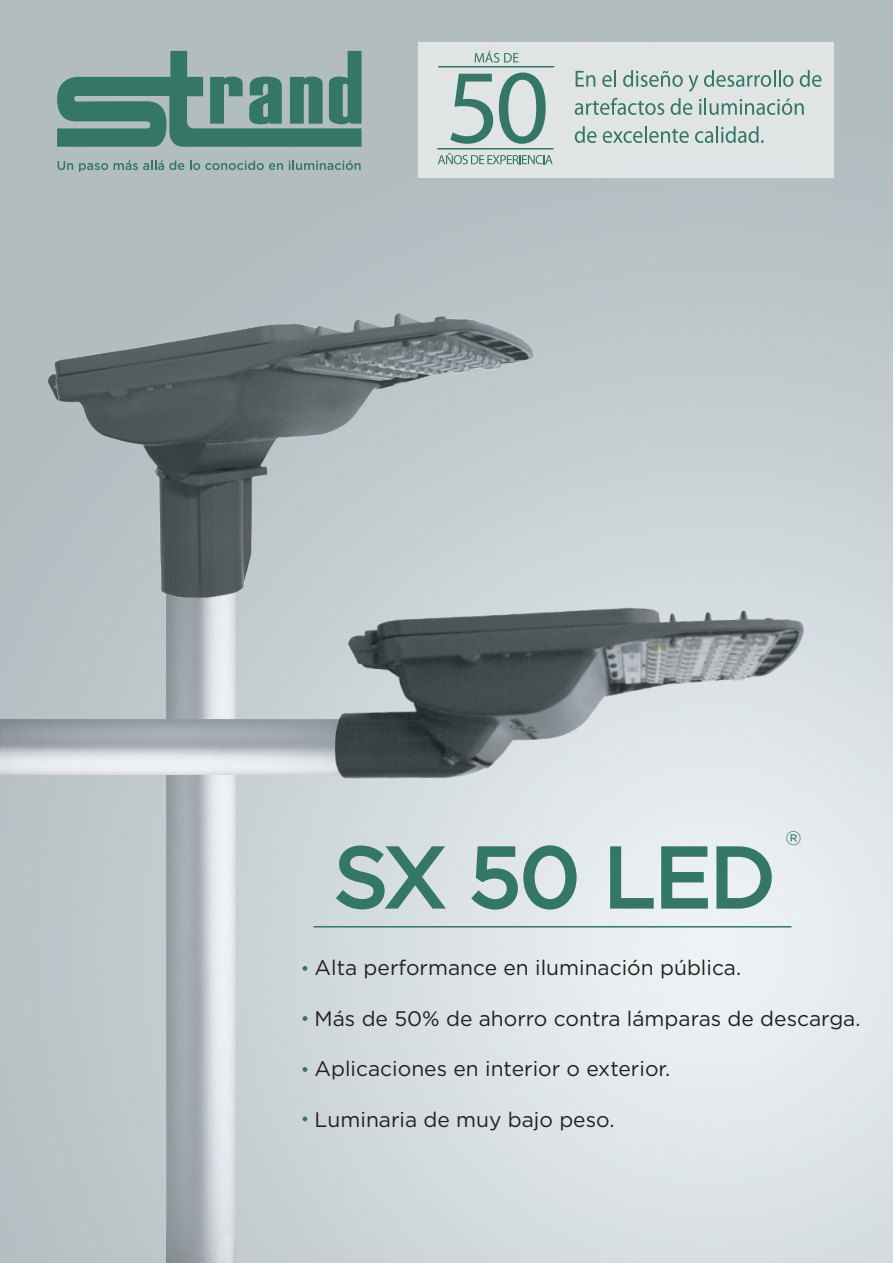
<style>
.page{position:relative;width:893px;height:1263px;background:#fff}
.page>*{position:absolute;margin:0;border:0;box-sizing:border-box;transform-origin:0 0}
.t1{font:82.5px "Gotham";color:#337764}
.t2{font:21px "Gotham";color:#231f20}
.t3{font:19.5px "Gotham";color:#337764}
</style>
<div class="page">
<img style="left:0;top:0;width:893px;height:1263px">
<svg style="left:57px;top:51px;width:304px;height:96px;background:#6a958b"></svg>
<svg style="left:58px;top:161px;width:15px;height:9px"></svg>
<svg style="left:79px;top:163px;width:29px;height:9px"></svg>
<svg style="left:114px;top:160px;width:70px;height:10px"></svg>
<svg style="left:190px;top:161px;width:93px;height:9px"></svg>
<svg style="left:289px;top:160px;width:72px;height:10px"></svg>
<div style="left:418px;top:43px;width:416px;height:135px;background:#e0e4e5"></div>
<hr style="left:437px;top:148px;width:116px;height:2px;background:#337764">
<svg style="left:438px;top:153px;width:115px;height:11px"></svg>
<svg style="left:450px;top:74px;width:43px;height:70px"></svg>
<svg style="left:499px;top:73px;width:47px;height:71px"></svg>
<hr style="left:438px;top:66px;width:116px;height:2px;background:#337764">
<svg style="left:475px;top:51px;width:44px;height:12px"></svg>
<svg style="left:576px;top:71px;width:19px;height:16px"></svg>
<svg style="left:602px;top:70px;width:14px;height:17px"></svg>
<svg style="left:623px;top:70px;width:75px;height:22px"></svg>
<svg style="left:704px;top:70px;width:89px;height:17px"></svg>
<svg style="left:800px;top:70px;width:21px;height:17px"></svg>
<svg style="left:575px;top:98px;width:89px;height:17px"></svg>
<svg style="left:671px;top:98px;width:21px;height:17px"></svg>
<svg style="left:699px;top:98px;width:105px;height:17px"></svg>
<svg style="left:575px;top:126px;width:21px;height:17px"></svg>
<svg style="left:603px;top:126px;width:86px;height:17px"></svg>
<svg style="left:695px;top:126px;width:69px;height:17px"></svg>
<svg style="left:302px;top:966px;width:5px;height:5px"></svg>
<svg style="left:302px;top:1016px;width:5px;height:5px"></svg>
<svg style="left:302px;top:1067px;width:5px;height:5px"></svg>
<svg style="left:333px;top:845px;width:117px;height:68px;background:#9fbbb6"></svg>
<svg style="left:468px;top:845px;width:111px;height:67px;background:#a1beb8"></svg>
<svg style="left:608px;top:845px;width:166px;height:66px;background:#a8c3be"></svg>
<hr style="left:313px;top:926px;width:478px;height:1px;background:#337764">
<img style="left:166px;top:636px;width:70px;height:627px">
<img style="left:0;top:719px;width:269px;height:56px">
<svg style="left:302px;top:1116px;width:5px;height:5px"></svg>
<img style="left:269px;top:540px;width:559px;height:305px">
<img style="left:3px;top:271px;width:579px;height:365px">
<h1 class="t1" style="left:335px;top:831px;width:442px">SX 50 LED</h1>
<p class="t3" style="left:785px;top:828px;width:18px">®</p>
<p class="t2" style="left:315px;top:956px;width:428px">Alta performance en iluminación pública.</p>
<p class="t2" style="left:315px;top:1007px;width:547px">Más de 50% de ahorro contra lámparas de descarga.</p>
<p class="t2" style="left:315px;top:1057px;width:357px">Aplicaciones en interior o exterior.</p>
<p class="t2" style="left:315px;top:1107px;width:301px">Luminaria de muy bajo peso.</p>
</div>
